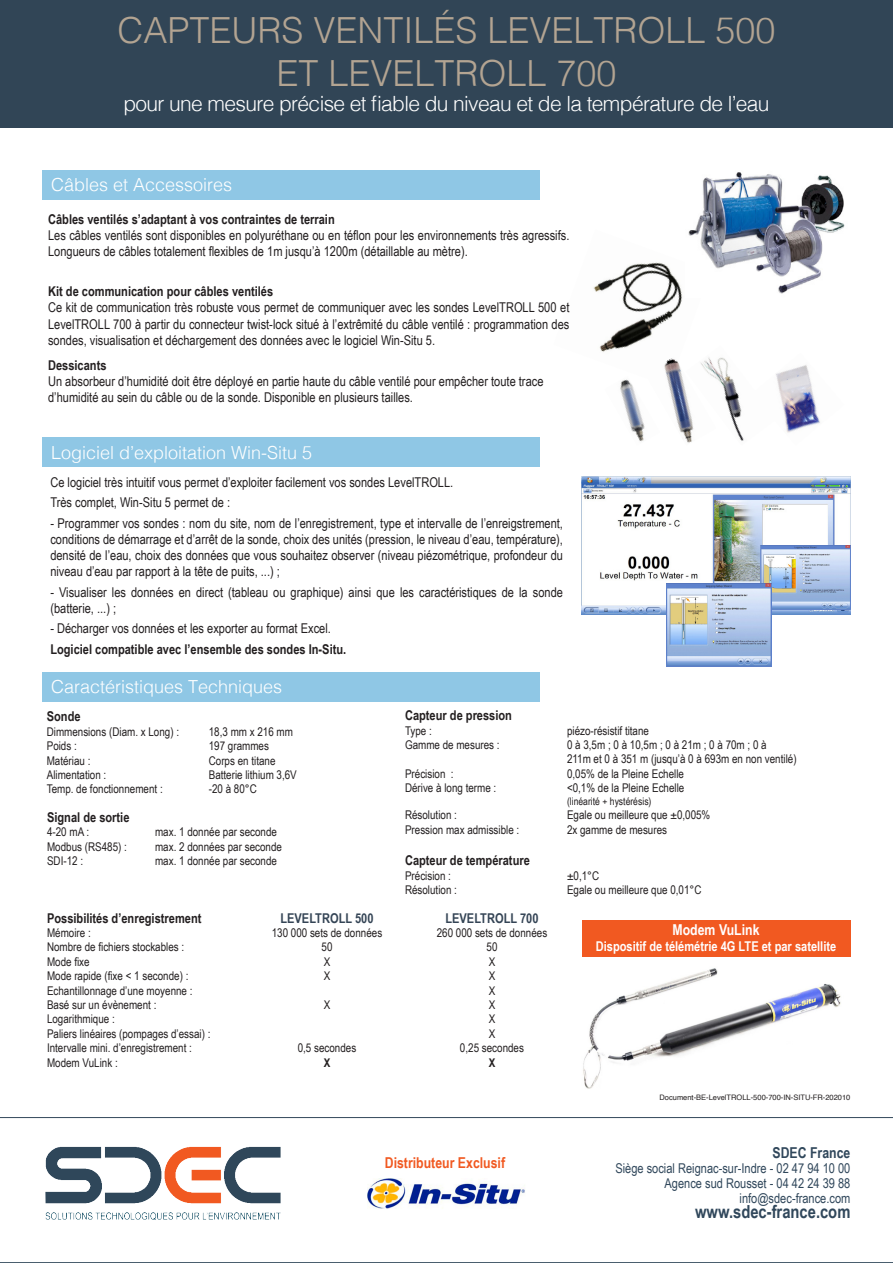
<style>
.page{position:relative;width:893px;height:1263px;background:#fff}
.page>*{position:absolute;margin:0;border:0;box-sizing:border-box;transform-origin:0 0}
.t1{font:300 36px/43.2px "Helvetica";color:#b3a492;text-align:center}
.t2{font:300 21px "Helvetica";letter-spacing:-.03em;color:#fff}
.t3{font:300 18px "Helvetica";color:#fff}
.t4{font:700 18px "Arial Narrow";color:#30475b}
.t5{font:700 15px "Arial Narrow";color:#f15921}
.t6{font:700 15px "Arial Narrow";color:#fff}
.t7{font:700 15px "Arial Narrow";color:#30475b}
.t8{font:13.5px/16.2px "Arial Narrow";color:#231f20}
.t9{font:700 13.5px "Arial Narrow";color:#231f20}
.t10{font:13.5px/15px "Arial Narrow";color:#30475b;text-align:right}
.t11{font:700 13.5px "Arial Narrow";color:#fff}
.t12{font:700 13.5px "Arial Narrow";color:#344455}
.t13{font:12px/14.4px "Arial Narrow";color:#231f20}
.t14{font:700 12px "Arial Narrow";color:#231f20}
.t15{font:10.5px "Arial Narrow";color:#231f20}
.t16{font:7.5px "Helvetica";color:#231f20}
</style>
<div class="page">
<div style="left:0;top:0;width:893px;height:128px;background:#314556"></div>
<svg style="left:0;top:1117px;width:893px;height:146px"></svg>
<img style="left:28px;top:1130px;width:270px;height:107px">
<img style="left:620px;top:387px;width:25px;height:55px">
<img style="left:716px;top:357px;width:28px;height:84px">
<img style="left:776px;top:365px;width:44px;height:68px">
<img style="left:593px;top:262px;width:89px;height:125px">
<img style="left:645px;top:356px;width:71px;height:87px">
<img style="left:582px;top:477px;width:269px;height:138px">
<img style="left:761px;top:546px;width:89px;height:63px">
<img style="left:667px;top:584px;width:104px;height:82px">
<img style="left:688px;top:172px;width:157px;height:122px">
<img style="left:582px;top:952px;width:269px;height:137px">
<div style="left:582px;top:920px;width:268px;height:36px;background:#f15921"></div>
<div style="left:43px;top:170px;width:497px;height:30px;background:#8fc7e5"></div>
<div style="left:43px;top:437px;width:497px;height:30px;background:#8fc7e5"></div>
<div style="left:43px;top:672px;width:497px;height:30px;background:#8fc7e5"></div>
<img style="left:367px;top:1178px;width:159px;height:31px">
<h1 class="t1" style="left:117px;top:6px;width:660px">CAPTEURS VENTILÉS LEVELTROLL 500<br>ET LEVELTROLL 700</h1>
<h2 class="t2" style="left:123px;top:86px;width:648px">pour une mesure précise et fiable du niveau et de la température de l’eau</h2>
<h3 class="t3" style="left:51px;top:170px;width:183px">Câbles et Accessoires</h3>
<p class="t9" style="left:48px;top:209px;width:288px">Câbles ventilés s’adaptant à vos contraintes de terrain</p>
<p class="t8" style="left:48px;top:227px;width:523px">Les câbles ventilés sont disponibles en polyuréthane ou en téflon pour les environnements très agressifs.<br>Longueurs de câbles totalement flexibles de 1m jusqu’à 1200m (détaillable au mètre).</p>
<p class="t9" style="left:48px;top:281px;width:227px">Kit de communication pour câbles ventilés</p>
<p class="t8" style="left:48px;top:299px;width:523px;text-align:justify">Ce kit de communication très robuste vous permet de communiquer avec les sondes LevelTROLL 500 et LevelTROLL 700 à partir du connecteur twist-lock situé à l’extrêmité du câble ventilé : programmation des sondes, visualisation et déchargement des données avec le logiciel Win-Situ 5.</p>
<p class="t9" style="left:48px;top:355px;width:60px">Dessicants</p>
<p class="t8" style="left:48px;top:372px;width:497px">Un absorbeur d’humidité doit être déployé en partie haute du câble ventilé pour empêcher toute trace d’humidité au sein du câble ou de la sonde. Disponible en plusieurs tailles.</p>
<h3 class="t3" style="left:51px;top:437px;width:263px">Logiciel d’exploitation Win-Situ 5</h3>
<p class="t8" style="left:50px;top:471px;width:405px;line-height:20.4px">Ce logiciel très intuitif vous permet d’exploiter facilement vos sondes LevelTROLL.<br>Très complet, Win-Situ 5 permet de :</p>
<p class="t8" style="left:50px;top:514px;width:514px;text-align:justify">- Programmer vos sondes : nom du site, nom de l’enregistrement, type et intervalle de l’enreigstrement, conditions de démarrage et d’arrêt de la sonde, choix des unités (pression, le niveau d’eau, température), densité de l’eau, choix des données que vous souhaitez observer (niveau piézométrique, profondeur du niveau d’eau par rapport à la tête de puits, ...) ;</p>
<p class="t8" style="left:50px;top:583px;width:514px">- Visualiser les données en direct (tableau ou graphique) ainsi que les caractéristiques de la sonde (batterie, ...) ;</p>
<p class="t8" style="left:50px;top:620px;width:282px">- Décharger vos données et les exporter au format Excel.</p>
<p class="t9" style="left:50px;top:639px;width:297px">Logiciel compatible avec l’ensemble des sondes In-Situ.</p>
<h3 class="t3" style="left:51px;top:671px;width:233px">Caractéristiques Techniques</h3>
<p class="t9" style="left:47px;top:706px;width:35px">Sonde</p>
<p class="t13" style="left:47px;top:724px;width:134px">Dimmensions (Diam. x Long) :</p>
<p class="t13" style="left:209px;top:724px;width:86px">18,3 mm x 216 mm</p>
<p class="t13" style="left:47px;top:738px;width:32px">Poids :</p>
<p class="t13" style="left:209px;top:738px;width:62px">197 grammes</p>
<p class="t13" style="left:47px;top:753px;width:45px">Matériau :</p>
<p class="t13" style="left:209px;top:753px;width:68px">Corps en titane</p>
<p class="t13" style="left:47px;top:767px;width:61px">Alimentation :</p>
<p class="t13" style="left:209px;top:767px;width:90px">Batterie lithium 3,6V</p>
<p class="t13" style="left:47px;top:781px;width:117px">Temp. de fonctionnement :</p>
<p class="t13" style="left:209px;top:781px;width:50px">-20 à 80°C</p>
<p class="t9" style="left:47px;top:807px;width:84px">Signal de sortie</p>
<p class="t13" style="left:47px;top:824px;width:44px">4-20 mA :</p>
<p class="t13" style="left:155px;top:824px;width:123px">max. 1 donnée par seconde</p>
<p class="t13" style="left:47px;top:839px;width:81px">Modbus (RS485) :</p>
<p class="t13" style="left:155px;top:839px;width:128px">max. 2 données par seconde</p>
<p class="t13" style="left:47px;top:853px;width:38px">SDI-12 :</p>
<p class="t13" style="left:155px;top:853px;width:123px">max. 1 donnée par seconde</p>
<p class="t9" style="left:47px;top:908px;width:156px">Possibilités d’enregistrement</p>
<p class="t13" style="left:47px;top:925px;width:165px">Mémoire :<br>Nombre de fichiers stockables :<br>Mode fixe<br>Mode rapide (fixe &lt; 1 seconde) :<br>Echantillonnage d’une moyenne :<br>Basé sur un évènement :<br>Logarithmique :<br>Paliers linéaires (pompages d’essai) :<br>Intervalle mini. d’enregistrement :<br>Modem VuLink :</p>
<p class="t12" style="left:280px;top:908px;width:95px">LEVELTROLL 500</p>
<p class="t13" style="left:272px;top:925px;width:112px;text-align:center">130 000 sets de données<br>50<br>X<br>X</p>
<p class="t13" style="left:324px;top:997px;width:8px">X</p>
<p class="t13" style="left:298px;top:1040px;width:60px">0,5 secondes</p>
<p class="t14" style="left:324px;top:1053px;width:8px">X</p>
<p class="t9" style="left:405px;top:705px;width:109px">Capteur de pression</p>
<p class="t13" style="left:405px;top:723px;width:28px">Type :</p>
<p class="t13" style="left:567px;top:723px;width:84px">piézo-résistif titane</p>
<p class="t13" style="left:405px;top:737px;width:96px">Gamme de mesures :</p>
<p class="t13" style="left:567px;top:737px;width:231px">0 à 3,5m ; 0 à 10,5m ; 0 à 21m ; 0 à 70m ; 0 à<br>211m et 0 à 351 m (jusqu’à 0 à 693m en non ventilé)</p>
<p class="t13" style="left:405px;top:766px;width:50px">Précision :</p>
<p class="t13" style="left:567px;top:766px;width:119px">0,05% de la Pleine Echelle</p>
<p class="t13" style="left:405px;top:780px;width:93px">Dérive à long terme :</p>
<p class="t13" style="left:567px;top:780px;width:119px">&lt;0,1% de la Pleine Echelle</p>
<p class="t15" style="left:567px;top:793px;width:86px">(linéarité + hystérésis)</p>
<p class="t13" style="left:405px;top:807px;width:53px">Résolution :</p>
<p class="t13" style="left:567px;top:807px;width:145px">Egale ou meilleure que ±0,005%</p>
<p class="t13" style="left:405px;top:822px;width:116px">Pression max admissible :</p>
<p class="t13" style="left:567px;top:822px;width:102px">2x gamme de mesures</p>
<p class="t9" style="left:405px;top:850px;width:126px">Capteur de température</p>
<p class="t13" style="left:405px;top:868px;width:47px">Précision :</p>
<p class="t13" style="left:567px;top:868px;width:34px">±0,1°C</p>
<p class="t13" style="left:405px;top:882px;width:53px">Résolution :</p>
<p class="t13" style="left:567px;top:882px;width:136px">Egale ou meilleure que 0,01°C</p>
<p class="t12" style="left:445px;top:908px;width:95px">LEVELTROLL 700</p>
<p class="t13" style="left:437px;top:925px;width:112px;text-align:center">260 000 sets de données<br>50<br>X<br>X<br>X<br>X<br>X<br>X<br>0,25 secondes</p>
<p class="t14" style="left:489px;top:1053px;width:8px">X</p>
<p class="t6" style="left:672px;top:918px;width:89px">Modem VuLink</p>
<p class="t11" style="left:596px;top:936px;width:242px">Dispositif de télémétrie 4G LTE et par satellite</p>
<p class="t16" style="left:659px;top:1092px;width:192px">Document-BE-LevelTROLL-500-700-IN-SITU-FR-202010</p>
<p class="t5" style="left:385px;top:1151px;width:122px">Distributeur Exclusif</p>
<p class="t7" style="left:772px;top:1141px;width:79px">SDEC France</p>
<p class="t10" style="left:615px;top:1160px;width:237px">Siège social Reignac-sur-Indre - 02 47 94 10 00<br>Agence sud Rousset - 04 42 24 39 88 info@sdec-france.com</p>
<h3 class="t4" style="left:695px;top:1198px;width:157px">www.sdec-france.com</h3>
</div>
